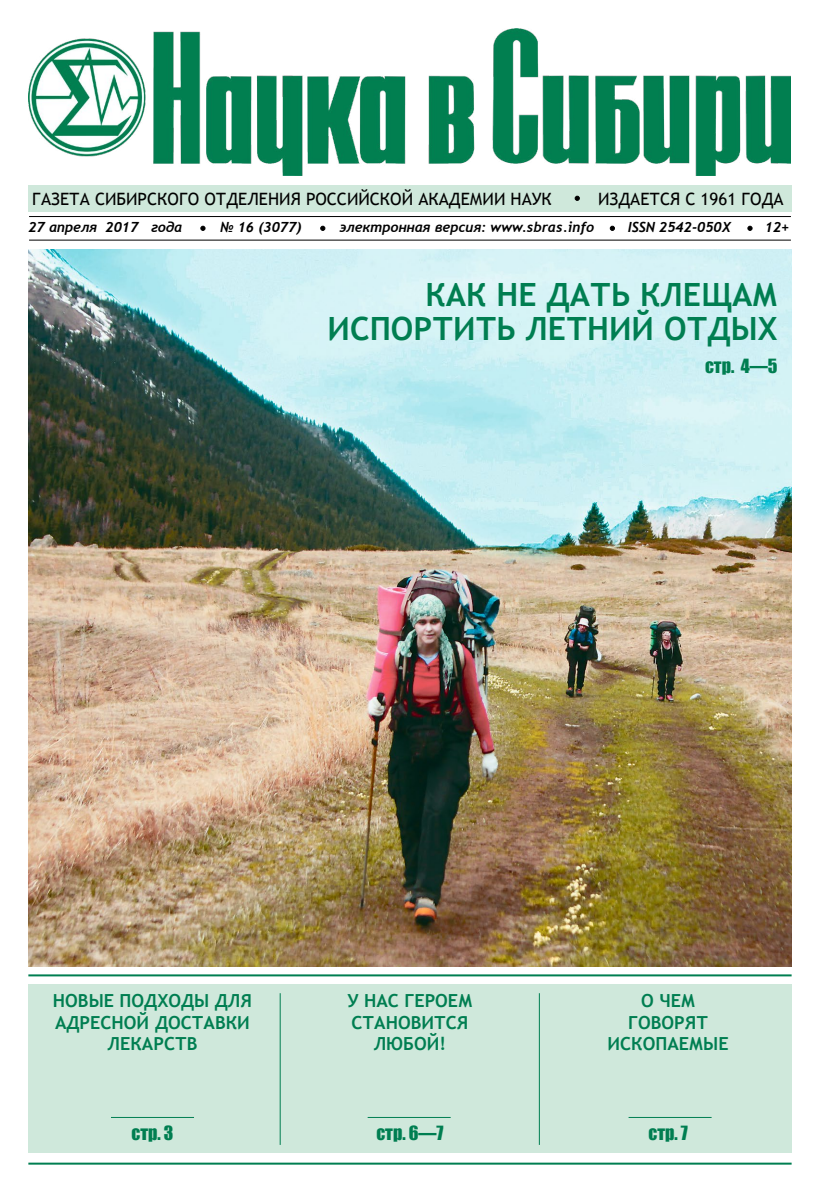
<style>
.page{position:relative;width:820px;height:1191px;background:#fff}
.page>*{position:absolute;margin:0;border:0;box-sizing:border-box;transform-origin:0 0}
.t1{font:700 32px/34px "Trebuchet MS";color:#007e51;text-align:right}
.t2{font:700 18px/21.6px "Trebuchet MS";color:#007e51;text-align:center}
.t3{font:18px "Impact";color:#007e51}
.t4{font:17px "Trebuchet MS";color:#000}
.t5{font:italic 700 14px "Trebuchet";color:#000}
</style>
<div class="page">
<div style="left:28px;top:984px;width:763px;height:168px;background:#cfe8db"></div>
<div style="left:28px;top:185px;width:763px;height:27px;background:#cfe8db"></div>
<hr style="left:29px;top:216px;width:761px;height:1px;background:#000">
<hr style="left:29px;top:240px;width:761px;height:1px;background:#000">
<svg style="left:574px;top:196px;width:5px;height:5px"></svg>
<svg style="left:320px;top:226px;width:5px;height:5px"></svg>
<svg style="left:200px;top:226px;width:5px;height:5px"></svg>
<svg style="left:747px;top:226px;width:5px;height:5px"></svg>
<svg style="left:609px;top:226px;width:5px;height:5px"></svg>
<hr style="left:279px;top:993px;width:1px;height:151px;background:#007e51">
<hr style="left:538px;top:993px;width:1px;height:151px;background:#007e51">
<hr style="left:111px;top:1117px;width:83px;height:1px;background:#007e51">
<hr style="left:367px;top:1117px;width:83px;height:1px;background:#007e51">
<hr style="left:628px;top:1117px;width:83px;height:1px;background:#007e51">
<hr style="left:28px;top:1162px;width:763px;height:2px;background:#007e51">
<hr style="left:28px;top:974px;width:763px;height:2px;background:#007e51">
<img style="left:28px;top:249px;width:763px;height:718px">
<img style="left:28px;top:29px;width:761px;height:147px">
<p class="t4" style="left:32px;top:188px;width:521px">ГАЗЕТА СИБИРСКОГО ОТДЕЛЕНИЯ РОССИЙСКОЙ АКАДЕМИИ НАУК</p>
<p class="t4" style="left:598px;top:188px;width:187px">ИЗДАЕТСЯ С 1961 ГОДА</p>
<p class="t5" style="left:28px;top:218px;width:155px">27 апреля 2017 года</p>
<p class="t5" style="left:220px;top:218px;width:83px">№ 16 (3077)</p>
<p class="t5" style="left:339px;top:218px;width:256px">электронная версия: www.sbras.info</p>
<p class="t5" style="left:627px;top:218px;width:105px">ISSN 2542-050X</p>
<p class="t5" style="left:764px;top:218px;width:26px">12+</p>
<h1 class="t1" style="left:327px;top:277px;width:451px">КАК НЕ ДАТЬ КЛЕЩАМ<br>ИСПОРТИТЬ ЛЕТНИЙ ОТДЫХ</h1>
<p class="t3" style="left:704px;top:352px;width:74px">стр. 4—5</p>
<p class="t2" style="left:53px;top:990px;width:200px">НОВЫЕ ПОДХОДЫ ДЛЯ<br>АДРЕСНОЙ ДОСТАВКИ<br>ЛЕКАРСТВ</p>
<p class="t3" style="left:131px;top:1119px;width:44px">стр. 3</p>
<p class="t2" style="left:347px;top:990px;width:126px">У НАС ГЕРОЕМ<br>СТАНОВИТСЯ<br>ЛЮБОЙ!</p>
<p class="t2" style="left:607px;top:990px;width:123px">О ЧЕМ<br>ГОВОРЯТ<br>ИСКОПАЕМЫЕ</p>
<p class="t3" style="left:376px;top:1119px;width:69px">стр. 6—7</p>
<p class="t3" style="left:648px;top:1119px;width:41px">стр. 7</p>
</div>
